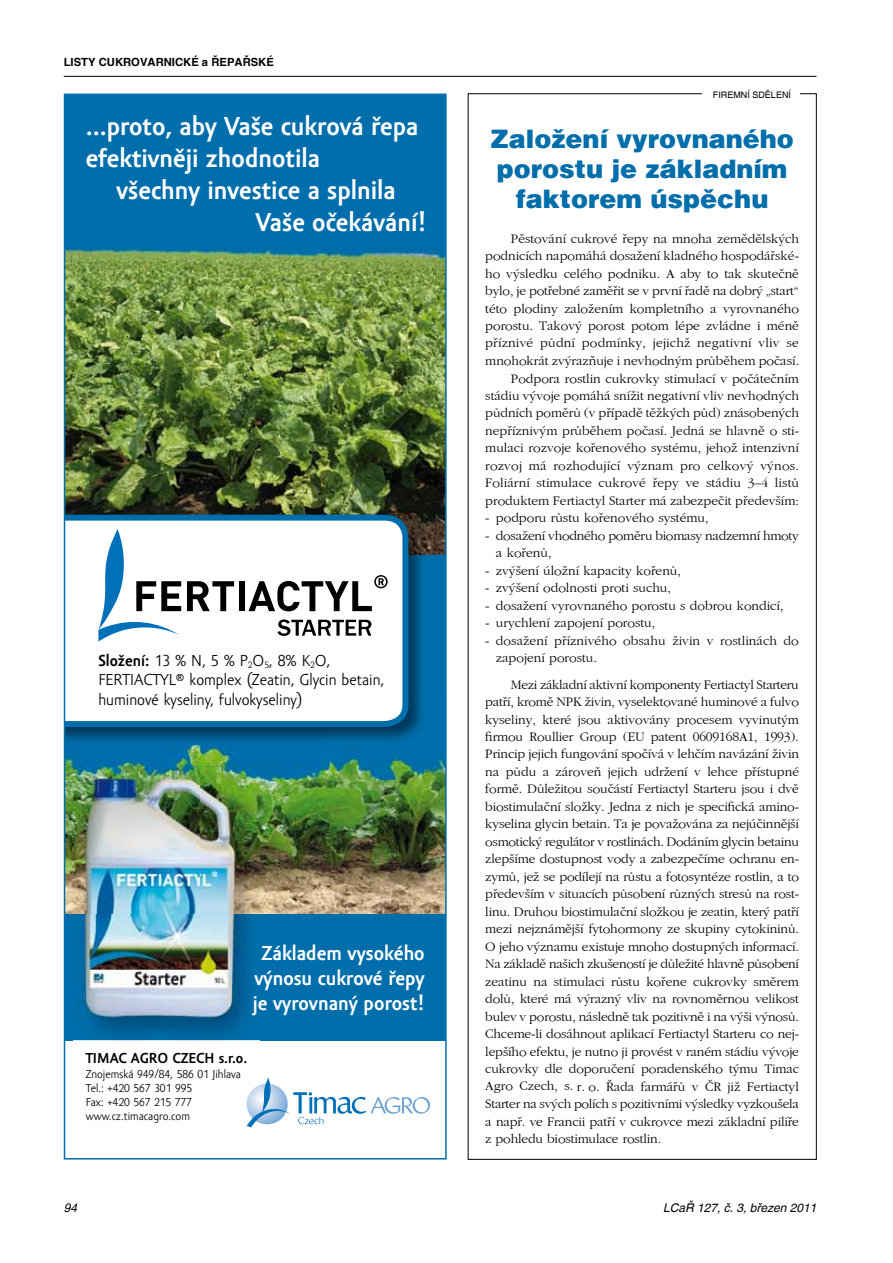
<style>
.page{position:relative;width:893px;height:1263px;background:#fff}
.page>*{position:absolute;margin:0;border:0;box-sizing:border-box;transform-origin:0 0}
.t1{font:700 26.7px/32.1px "Amor Sans Pro";color:#fff}
.t2{font:25.5px/29.7px "Switzerland Black Plain";color:#006eab;text-align:center}
.t3{font:700 20.7px/24.9px "Amor Sans Pro";color:#fff;text-align:center}
.t4{font:16.35px/19.5px "Amor Sans Pro";color:#000}
.t5{font:700 14.85px "Amor Sans Pro";color:#000}
.t6{font:13.5px/17.5px "Gatineau";color:#000}
.t7{font:italic 12px "Switzerland";color:#000}
.t8{font:11.85px/14.2px "Amor Sans Pro";color:#000}
.t9{font:700 11.25px "Switzerland";color:#000}
.t10{font:9px "Switzerland Plain";color:#000}
.s1{font-weight:700}
.s2{color:#fbfbfb}
.s3{color:#f8f9f9}
.s4{color:#fefefe}
</style>
<div class="page">
<hr style="left:64px;top:76px;width:752px;height:1px;background:#000">
<img style="left:398px;top:691px;width:46px;height:223px">
<img style="left:67px;top:744px;width:331px;height:36px">
<img style="left:67px;top:780px;width:6px;height:134px">
<img style="left:260px;top:780px;width:138px;height:134px">
<div style="left:64px;top:94px;width:382px;height:597px;background:#006eab"></div>
<img style="left:67px;top:248px;width:377px;height:102px">
<img style="left:67px;top:350px;width:188px;height:162px">
<img style="left:255px;top:350px;width:189px;height:205px">
<div style="left:64px;top:914px;width:382px;height:126px;background:#006eab"></div>
<img style="left:67px;top:730px;width:256px;height:14px">
<img style="left:323px;top:691px;width:103px;height:53px">
<img style="left:411px;top:513px;width:15px;height:42px">
<svg style="left:67px;top:512px;width:344px;height:218px"></svg>
<svg style="left:187px;top:581px;width:47px;height:30px"></svg>
<div style="left:239px;top:581px;width:6px;height:30px;background:#000"></div>
<svg style="left:248px;top:575px;width:140px;height:36px;background:#b1b1b1"></svg>
<svg style="left:98px;top:529px;width:83px;height:113px"></svg>
<svg style="left:277px;top:619px;width:94px;height:17px;background:#929292"></svg>
<svg style="left:247px;top:1078px;width:183px;height:49px"></svg>
<img style="left:73px;top:914px;width:187px;height:127px">
<img style="left:243px;top:771px;width:17px;height:143px">
<img style="left:254px;top:969px;width:6px;height:21px">
<img style="left:252px;top:994px;width:8px;height:21px">
<img style="left:73px;top:766px;width:170px;height:5px">
<img style="left:73px;top:771px;width:170px;height:256px">
<div style="left:64px;top:94px;width:383px;height:1065px;border:2px solid #006eab"></div>
<p class="t9" style="left:64px;top:55px;width:212px">LISTY CUKROVARNICKÉ a ŘEPAŘSKÉ</p>
<h1 class="t1" style="left:86px;top:111px;width:334px">...proto, aby Vaše cukrová řepa efektivněji zhodnotila</h1>
<h1 class="t1" style="left:255px;top:175px;width:173px;text-indent:-139px">všechny investice a splnila<br>Vaše očekávání!</h1>
<p class="t4" style="left:98px;top:651px;width:287px"><span class="s1">Složení:</span> 13 % N, 5 % P<sub>2</sub>O<sub>5</sub>, 8% K<sub>2</sub>O,<br>FERTIACTYL® komplex (Zeatin, Glycin betain, huminové kyseliny, fulvokyseliny)</p>
<h3 class="t3" style="left:253px;top:941px;width:173px">Základem vysokého <span class="s2">v</span>ýnosu cukrové řepy <span class="s3">j</span><span class="s4">e</span> vyrovnaný porost!</h3>
<p class="t5" style="left:86px;top:1050px;width:163px">TIMAC AGRO CZECH s.r.o.</p>
<p class="t8" style="left:86px;top:1067px;width:157px">Znojemská 949/84, 586 01 Jihlava<br>Tel.: +420 567 301 995<br>Fax: +420 567 215 777 www.cz.timacagro.com</p>
<p class="t10" style="left:713px;top:89px;width:80px">FIREMNÍ SDĚLENÍ</p>
<h2 class="t2" style="left:490px;top:123px;width:305px">Založení vyrovnaného porostu je základním faktorem úspěchu</h2>
<p class="t6" style="left:485px;top:230px;width:315px;text-align:right">Pěstování cukrové řepy na mnoha zemědělských podnicích napomáhá dosažení kladného hospodářské&shy;ho výsledku celého podniku. A aby to tak skutečně bylo, je potřebné zaměřit se v první řadě na dobrý „start“ této plodiny založením kompletního a vyrovnaného porostu. Takový porost potom lépe zvládne i méně příznivé půdní podmínky, jejichž negativní vliv se mnohokrát zvýrazňuje i nevhodným průběhem počasí.<br>Podpora rostlin cukrovky stimulací v počátečním stádiu vývoje pomáhá snížit negativní vliv nevhodných půdních poměrů (v případě těžkých půd) znásobených nepříznivým průběhem počasí. Jedná se hlavně o sti&shy;mulaci rozvoje kořenového systému, jehož intenzivní rozvoj má rozhodující význam pro celkový výnos.<br>Foliární stimulace cukrové řepy ve stádiu 3–4 listů produktem Fertiactyl Starter má zabezpečit především:</p>
<p class="t6" style="left:485px;top:509px;width:225px">- podporu růstu kořenového systému,</p>
<p class="t6" style="left:496px;top:527px;width:304px;text-indent:-11px">- dosažení vhodného poměru biomasy nadzemní hmoty a kořenů,</p>
<p class="t6" style="left:485px;top:562px;width:197px">- zvýšení úložní kapacity kořenů,</p>
<p class="t6" style="left:485px;top:579px;width:187px">- zvýšení odolnosti proti suchu,</p>
<p class="t6" style="left:485px;top:597px;width:300px">- dosažení vyrovnaného porostu s dobrou kondicí,</p>
<p class="t6" style="left:485px;top:614px;width:172px">- urychlení zapojení porostu,</p>
<p class="t6" style="left:496px;top:632px;width:304px;text-indent:-11px">- dosažení příznivého obsahu živin v rostlinách do zapojení porostu.</p>
<p class="t6" style="left:485px;top:676px;width:315px;text-align:justify;text-indent:26px">Mezi základní aktivní komponenty Fertiactyl Starteru patří, kromě NPK živin, vyselektované huminové a fulvo kyseliny, které jsou aktivovány procesem vyvinutým firmou Roullier Group (EU patent 0609168A1, 1993).<br>Princip jejich fungování spočívá v lehčím navázání živin na půdu a zároveň jejich udržení v lehce přístupné formě. Důležitou součástí Fertiactyl Starteru jsou i dvě biostimulační složky. Jedna z nich je specifická amino&shy;kyselina glycin betain. Ta je považována za nejúčinnější osmotický regulátor v rostlinách. Dodáním glycin betainu zlepšíme dostupnost vody a zabezpečíme ochranu en&shy;zymů, jež se podílejí na růstu a fotosyntéze rostlin, a to především v situacích působení různých stresů na rost&shy;linu. Druhou biostimulační složkou je zeatin, který patří mezi nejznámější fytohormony ze skupiny cytokininů.<br>O jeho významu existuje mnoho dostupných informací.<br>Na základě našich zkušeností je důležité hlavně působení zeatinu na stimulaci růstu kořene cukrovky směrem dolů, které má výrazný vliv na rovnoměrnou velikost bulev v porostu, následně tak pozitivně i na výši výnosů.<br>Chceme-li dosáhnout aplikací Fertiactyl Starteru co nej&shy;lepšího efektu, je nutno ji provést v raném stádiu vývoje cukrovky dle doporučení poradenského týmu Timac Agro Czech, s. r. o. Řada farmářů v ČR již Fertiactyl Starter na svých polích s pozitivními výsledky vyzkoušela a např. ve Francii patří v cukrovce mezi základní pilíře z pohledu biostimulace rostlin.</p>
<p class="t7" style="left:64px;top:1201px;width:15px">94</p>
<p class="t7" style="left:663px;top:1201px;width:155px">LCaŘ 127, č. 3, březen 2011</p>
</div>
